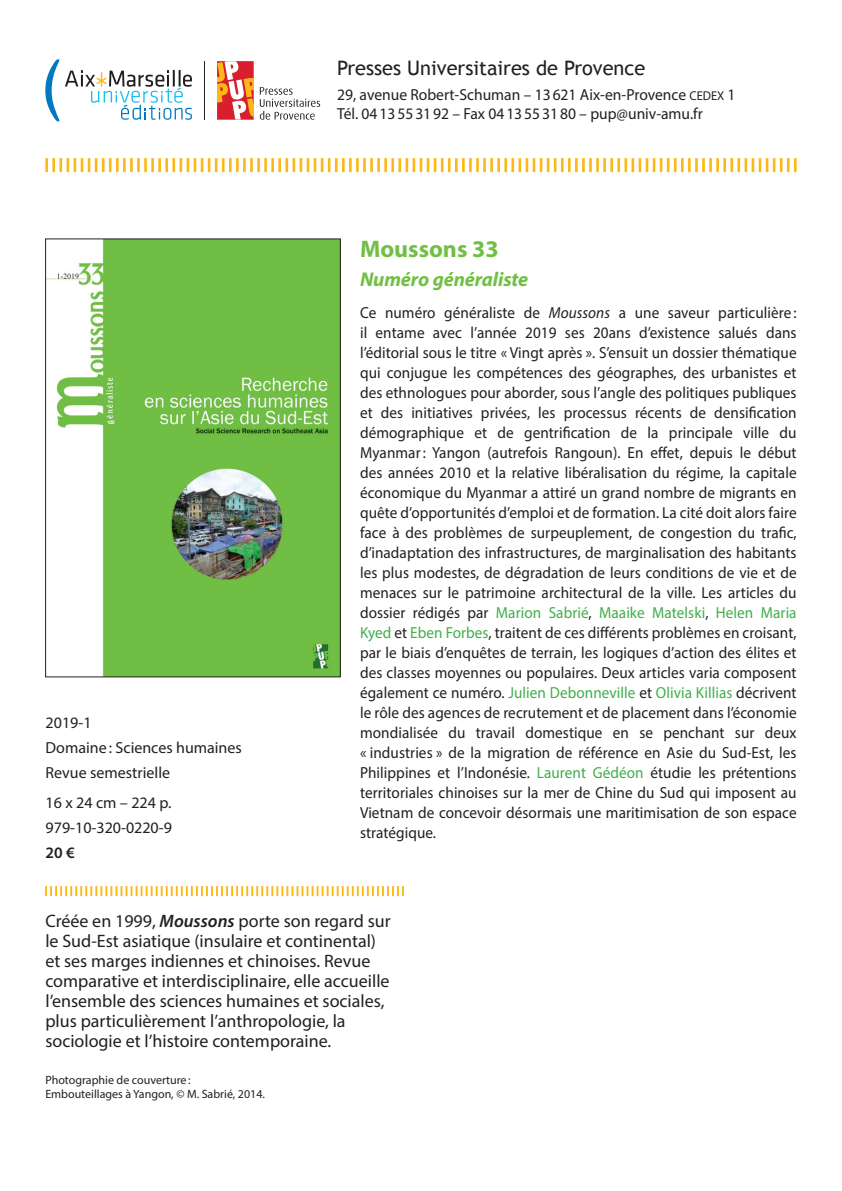
<style>
.page{position:relative;width:842px;height:1191px;background:#fff}
.page>*{position:absolute;margin:0;border:0;box-sizing:border-box;transform-origin:0 0}
.t1{font:700 24px "Myriad Pro";color:#71bf44}
.t2{font:20px "Trebuchet MS";color:#231f20}
.t3{font:italic 700 20px "Myriad Pro";letter-spacing:-.005em;color:#71bf44}
.t4{font:18px/20px "Myriad Pro";color:#231f20}
.t5{font:16px/20px "Myriad Pro";color:#231f20;text-align:justify;scale:.95 1}
.t6{font:16px "Myriad Pro";color:#231f20}
.t7{font:600 16px "Myriad Pro";color:#231f20}
.t8{font:12px "Myriad Pro";color:#231f20}
.s1{font-family:"Myriad Pro Regular SC800";font-size:12.8px}
.s2{font-style:italic}
.s3{color:#40ae49}
.s4{font-weight:600;font-style:italic}
</style>
<div class="page">
<img style="left:47px;top:241px;width:292px;height:434px">
<div style="left:45px;top:239px;width:296px;height:438px;border:1px solid #231f20"></div>
<svg style="left:45px;top:886px;width:359px;height:10px"></svg>
<hr style="left:45px;top:158px;width:3px;height:14px;background:#fcb814">
<hr style="left:52px;top:158px;width:3px;height:14px;background:#fcb814">
<hr style="left:59px;top:158px;width:3px;height:14px;background:#fcb814">
<svg style="left:67px;top:158px;width:37px;height:14px"></svg>
<hr style="left:109px;top:158px;width:3px;height:14px;background:#fcb814">
<hr style="left:116px;top:158px;width:3px;height:14px;background:#fcb814">
<hr style="left:123px;top:158px;width:3px;height:14px;background:#fcb814">
<hr style="left:130px;top:158px;width:3px;height:14px;background:#fcb814">
<hr style="left:137px;top:158px;width:3px;height:14px;background:#fcb814">
<hr style="left:144px;top:158px;width:3px;height:14px;background:#fcb814">
<hr style="left:151px;top:158px;width:3px;height:14px;background:#fcb814">
<hr style="left:158px;top:158px;width:3px;height:14px;background:#fcb814">
<hr style="left:165px;top:158px;width:3px;height:14px;background:#fcb814">
<hr style="left:172px;top:158px;width:3px;height:14px;background:#fcb814">
<svg style="left:180px;top:158px;width:37px;height:14px"></svg>
<hr style="left:222px;top:158px;width:3px;height:14px;background:#fcb814">
<hr style="left:229px;top:158px;width:3px;height:14px;background:#fcb814">
<hr style="left:236px;top:158px;width:3px;height:14px;background:#fcb814">
<hr style="left:243px;top:158px;width:3px;height:14px;background:#fcb814">
<hr style="left:250px;top:158px;width:3px;height:14px;background:#fcb814">
<hr style="left:257px;top:158px;width:3px;height:14px;background:#fcb814">
<hr style="left:264px;top:158px;width:3px;height:14px;background:#fcb814">
<hr style="left:271px;top:158px;width:3px;height:14px;background:#fcb814">
<hr style="left:278px;top:158px;width:3px;height:14px;background:#fcb814">
<hr style="left:285px;top:158px;width:3px;height:14px;background:#fcb814">
<svg style="left:293px;top:158px;width:37px;height:14px"></svg>
<hr style="left:335px;top:158px;width:3px;height:14px;background:#fcb814">
<hr style="left:342px;top:158px;width:3px;height:14px;background:#fcb814">
<hr style="left:349px;top:158px;width:3px;height:14px;background:#fcb814">
<hr style="left:356px;top:158px;width:3px;height:14px;background:#fcb814">
<hr style="left:363px;top:158px;width:3px;height:14px;background:#fcb814">
<hr style="left:370px;top:158px;width:3px;height:14px;background:#fcb814">
<hr style="left:377px;top:158px;width:3px;height:14px;background:#fcb814">
<hr style="left:384px;top:158px;width:3px;height:14px;background:#fcb814">
<hr style="left:391px;top:158px;width:3px;height:14px;background:#fcb814">
<hr style="left:398px;top:158px;width:3px;height:14px;background:#fcb814">
<svg style="left:406px;top:158px;width:37px;height:14px"></svg>
<hr style="left:448px;top:158px;width:3px;height:14px;background:#fcb814">
<hr style="left:455px;top:158px;width:3px;height:14px;background:#fcb814">
<hr style="left:462px;top:158px;width:3px;height:14px;background:#fcb814">
<hr style="left:469px;top:158px;width:3px;height:14px;background:#fcb814">
<hr style="left:476px;top:158px;width:3px;height:14px;background:#fcb814">
<hr style="left:483px;top:158px;width:3px;height:14px;background:#fcb814">
<hr style="left:490px;top:158px;width:3px;height:14px;background:#fcb814">
<hr style="left:497px;top:158px;width:3px;height:14px;background:#fcb814">
<hr style="left:504px;top:158px;width:3px;height:14px;background:#fcb814">
<hr style="left:511px;top:158px;width:3px;height:14px;background:#fcb814">
<svg style="left:519px;top:158px;width:44px;height:14px"></svg>
<hr style="left:568px;top:158px;width:3px;height:14px;background:#fcb814">
<hr style="left:575px;top:158px;width:3px;height:14px;background:#fcb814">
<hr style="left:582px;top:158px;width:3px;height:14px;background:#fcb814">
<hr style="left:589px;top:158px;width:3px;height:14px;background:#fcb814">
<hr style="left:596px;top:158px;width:3px;height:14px;background:#fcb814">
<hr style="left:603px;top:158px;width:3px;height:14px;background:#fcb814">
<hr style="left:610px;top:158px;width:3px;height:14px;background:#fcb814">
<hr style="left:617px;top:158px;width:3px;height:14px;background:#fcb814">
<hr style="left:624px;top:158px;width:3px;height:14px;background:#fcb814">
<hr style="left:631px;top:158px;width:3px;height:14px;background:#fcb814">
<svg style="left:639px;top:158px;width:37px;height:14px"></svg>
<hr style="left:681px;top:158px;width:3px;height:14px;background:#fcb814">
<hr style="left:688px;top:158px;width:3px;height:14px;background:#fcb814">
<hr style="left:695px;top:158px;width:3px;height:14px;background:#fcb814">
<hr style="left:702px;top:158px;width:3px;height:14px;background:#fcb814">
<hr style="left:709px;top:158px;width:3px;height:14px;background:#fcb814">
<hr style="left:716px;top:158px;width:3px;height:14px;background:#fcb814">
<hr style="left:723px;top:158px;width:3px;height:14px;background:#fcb814">
<hr style="left:730px;top:158px;width:3px;height:14px;background:#fcb814">
<hr style="left:737px;top:158px;width:3px;height:14px;background:#fcb814">
<hr style="left:744px;top:158px;width:3px;height:14px;background:#fcb814">
<svg style="left:752px;top:158px;width:37px;height:14px"></svg>
<hr style="left:794px;top:158px;width:3px;height:14px;background:#fcb814">
<svg style="left:260px;top:87px;width:60px;height:33px"></svg>
<hr style="left:204px;top:61px;width:1px;height:59px;background:#231f20">
<svg style="left:65px;top:70px;width:127px;height:50px"></svg>
<svg style="left:45px;top:59px;width:14px;height:62px"></svg>
<svg style="left:217px;top:61px;width:36px;height:58px"></svg>
<p class="t6" style="left:46px;top:713px;width:47px">2019-1</p>
<p class="t6" style="left:46px;top:737px;width:198px">Domaine: Sciences humaines</p>
<p class="t6" style="left:46px;top:762px;width:126px">Revue semestrielle</p>
<p class="t6" style="left:46px;top:793px;width:127px">16 x 24 cm – 224 p.</p>
<p class="t6" style="left:46px;top:818px;width:128px">979-10-320-0220-9</p>
<p class="t7" style="left:46px;top:842px;width:31px">20€</p>
<p class="t2" style="left:337px;top:56px;width:310px">Presses Universitaires de Provence</p>
<p class="t6" style="left:337px;top:85px;width:400px">29, avenue Robert-Schuman – 13621 Aix-en-Provence <span class="s1">CEDEX</span> 1</p>
<p class="t6" style="left:337px;top:104px;width:367px">Tél. 0413553192 – Fax 0413553180 – pup@univ-amu.fr</p>
<p class="t1" style="left:360px;top:233px;width:140px">Moussons 33</p>
<p class="t3" style="left:360px;top:267px;width:170px">Numéro généraliste</p>
<p class="t5" style="left:360px;top:302px;width:461px">Ce numéro généraliste de <span class="s2">Moussons</span> a une saveur particulière : il entame avec l’année 2019 ses 20ans d’existence salués dans l’éditorial sous le titre « Vingt après ». S’ensuit un dossier thématique qui conjugue les compétences des géographes, des urbanistes et des ethnologues pour aborder, sous l’angle des politiques publiques et des initiatives privées, les processus récents de densification démographique et de gentrification de la principale ville du Myanmar: Yangon (autrefois Rangoun). En effet, depuis le début des années 2010 et la relative libéralisation du régime, la capitale économique du Myanmar a attiré un grand nombre de migrants en quête d’opportunités d’emploi et de formation. La cité doit alors faire face à des problèmes de surpeuplement, de congestion du trafic, d’inadaptation des infrastructures, de marginalisation des habitants les plus modestes, de dégradation de leurs conditions de vie et de menaces sur le patrimoine architectural de la ville. Les articles du dossier rédigés par <span class="s3">Marion Sabrié</span>, <span class="s3">Maaike Matelski</span>, <span class="s3">Helen Maria Kyed</span> et <span class="s3">Eben Forbes</span>, traitent de ces différents problèmes en croisant, par le biais d’enquêtes de terrain, les logiques d’action des élites et des classes moyennes ou populaires. Deux articles varia composent également ce numéro. <span class="s3">Julien Debonneville</span> et <span class="s3">Olivia Killias</span> décrivent le rôle des agences de recrutement et de placement dans l’économie mondialisée du travail domestique en se penchant sur deux « industries » de la migration de référence en Asie du Sud-Est, les Philippines et l’Indonésie. <span class="s3">Laurent Gédéon</span> étudie les prétentions territoriales chinoises sur la mer de Chine du Sud qui imposent au Vietnam de concevoir désormais une maritimisation de son espace stratégique.</p>
<p class="t4" style="left:45px;top:910px;width:347px">Créée en 1999, <span class="s4">Moussons</span> porte son regard sur le Sud-Est asiatique (insulaire et continental) et ses marges indiennes et chinoises. Revue comparative et interdisciplinaire, elle accueille l’ensemble des sciences humaines et sociales, plus particulièrement l’anthropologie, la sociologie et l’histoire contemporaine.</p>
<p class="t8" style="left:45px;top:1072px;width:147px">Photographie de couverture:</p>
<p class="t8" style="left:45px;top:1086px;width:221px">Embouteillages à Yangon, © M. Sabrié, 2014.</p>
</div>
